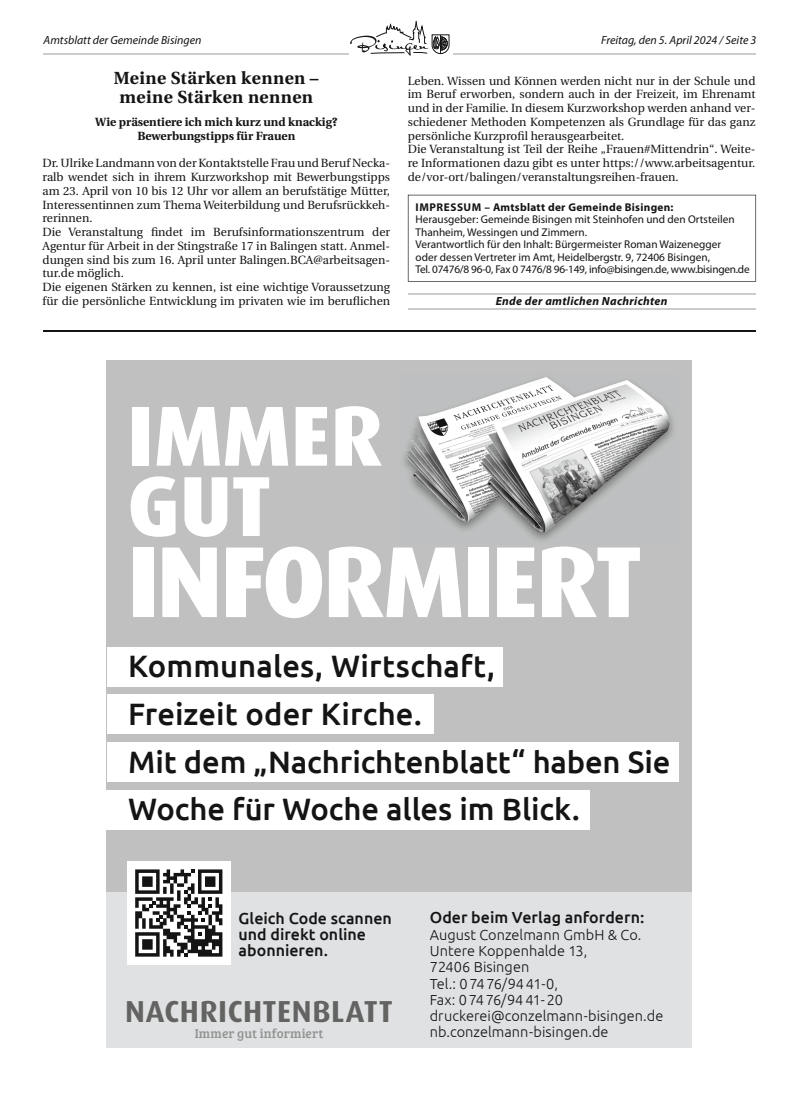
<style>
.page{position:relative;width:798px;height:1117px;background:#fff}
.page>*{position:absolute;margin:0;border:0;box-sizing:border-box;transform-origin:0 0}
.t1{font:800 101px "Dax";letter-spacing:-.03em;color:#fff}
.t2{font:800 85.25px/70.2px "Dax";letter-spacing:-.005em;color:#fff}
.t3{font:500 30.88px/47.8px "Ubuntu";color:#141415}
.t4{font:700 30.38px "Dax";letter-spacing:.02em;color:#636362}
.t5{font:700 17.5px/18.8px "Heuristica";letter-spacing:.025em;color:#141415;text-align:center}
.t6{font:500 16px/16px "Ubuntu";color:#141415}
.t7{font:300 14.5px/16.2px "Ubuntu";letter-spacing:.005em;color:#141415}
.t8{font:13.12px "Bree Serif";letter-spacing:.01em;color:#939393}
.t9{font:11.88px/13.8px "Heuristica";color:#141415}
.t10{font:700 11.88px/13.8px "Heuristica";color:#141415;text-align:center}
.t11{font:italic 11.88px "Myriad Pro";color:#141415}
.t12{font:italic 700 11.88px "Myriad Pro";letter-spacing:.025em;color:#141415}
.t13{font:11.25px/12.5px "Myriad Pro";color:#141415}
.t14{font:700 11.25px "Myriad Pro";letter-spacing:.025em;color:#141415}
</style>
<div class="page">
<hr style="left:43px;top:53px;width:713px;height:2px;background:#cbcccd">
<div style="left:349px;top:19px;width:103px;height:38px;background:#fff"></div>
<svg style="left:350px;top:21px;width:99px;height:35px"></svg>
<hr style="left:407px;top:293px;width:348px;height:1px;background:#cbcccd">
<hr style="left:407px;top:308px;width:348px;height:1px;background:#cbcccd">
<svg style="left:407px;top:195px;width:348px;height:86px"></svg>
<hr style="left:43px;top:330px;width:712px;height:1px;background:#141415">
<div style="left:107px;top:360px;width:584px;height:687px;background:#c0c0c1"></div>
<div style="left:107px;top:891px;width:584px;height:156px;background:#e0e1e2"></div>
<div style="left:107px;top:647px;width:395px;height:39px;background:#fff"></div>
<div style="left:107px;top:694px;width:326px;height:39px;background:#fff"></div>
<div style="left:107px;top:742px;width:571px;height:39px;background:#fff"></div>
<div style="left:107px;top:790px;width:482px;height:39px;background:#fff"></div>
<img style="left:403px;top:413px;width:271px;height:127px">
<img style="left:405px;top:377px;width:145px;height:145px">
<img style="left:479px;top:380px;width:190px;height:153px">
<div style="left:127px;top:861px;width:103px;height:103px;background:#fff"></div>
<svg style="left:135px;top:869px;width:87px;height:87px"></svg>
<p class="t11" style="left:43px;top:33px;width:159px">Amtsblatt der Gemeinde Bisingen</p>
<p class="t11" style="left:601px;top:33px;width:157px">Freitag, den 5. April 2024 / Seite 3</p>
<h3 class="t5" style="left:114px;top:68px;width:206px">Meine Stärken kennen – meine Stärken nennen</h3>
<p class="t10" style="left:95px;top:114px;width:244px">Wie präsentiere ich mich kurz und knackig?<br>Bewerbungstipps für Frauen</p>
<p class="t9" style="left:43px;top:156px;width:349px">Dr. Ulrike Landmann von der Kontaktstelle Frau und Beruf Necka&shy;ralb wendet sich in ihrem Kurzworkshop mit Bewerbungstipps am 23. April von 10 bis 12 Uhr vor allem an berufstätige Mütter, Interessentinnen zum Thema Weiterbildung und Berufsrückkeh&shy;rerinnen.<br>Die Veranstaltung findet im Berufsinformationszentrum der Agentur für Arbeit in der Stingstraße 17 in Balingen statt. Anmel&shy;dungen sind bis zum 16. April unter Balingen.BCA@arbeitsagen&shy;tur.de möglich.<br>Die eigenen Stärken zu kennen, ist eine wichtige Voraussetzung für die persönliche Entwicklung im privaten wie im beruflichen</p>
<p class="t9" style="left:407px;top:74px;width:349px">Leben. Wissen und Können werden nicht nur in der Schule und im Beruf erworben, sondern auch in der Freizeit, im Ehrenamt und in der Familie. In diesem Kurzworkshop werden anhand ver&shy;schiedener Methoden Kompetenzen als Grundlage für das ganz persönliche Kurzprofil herausgearbeitet.<br>Die Veranstaltung ist Teil der Reihe „Frauen#Mittendrin“. Weite&shy;re Informationen dazu gibt es unter https://www.arbeitsagentur. de/vor-ort/balingen/veranstaltungsreihen-frauen.</p>
<p class="t14" style="left:415px;top:200px;width:259px">IMPRESSUM – Amtsblatt der Gemeinde Bisingen:</p>
<p class="t13" style="left:415px;top:213px;width:335px">Herausgeber: Gemeinde Bisingen mit Steinhofen und den Ortsteilen Thanheim, Wessingen und Zimmern.<br>Verantwortlich für den Inhalt: Bürgermeister Roman Waizenegger<br>oder dessen Vertreter im Amt, Heidelbergstr. 9, 72406 Bisingen,<br>Tel. 07476/8 96-0, Fax 0 7476/8 96-149, info@bisingen.de, www.bisingen.de</p>
<p class="t12" style="left:495px;top:293px;width:173px">Ende der amtlichen Nachrichten</p>
<h2 class="t2" style="left:127px;top:401px;width:257px">IMMER<br>GUT</h2>
<h1 class="t1" style="left:127px;top:523px;width:517px">INFORMIERT</h1>
<h3 class="t3" style="left:128px;top:641px;width:543px">Kommunales, Wirtschaft,<br>Freizeit oder Kirche.<br>Mit dem „Nachrichtenblatt“ haben Sie<br>Woche für Woche alles im Blick.</h3>
<h3 class="t6" style="left:238px;top:909px;width:155px">Gleich Code scannen und direkt online abonnieren.</h3>
<h3 class="t4" style="left:125px;top:994px;width:269px">NACHRICHTENBLATT</h3>
<p class="t8" style="left:195px;top:1023px;width:130px">Immer gut informiert</p>
<h3 class="t6" style="left:429px;top:908px;width:216px">Oder beim Verlag anfordern:</h3>
<p class="t7" style="left:429px;top:925px;width:235px">August Conzelmann GmbH &amp; Co.<br>Untere Koppenhalde 13,<br>72406 Bisingen<br>Tel.: 0 74 76/ 94 41-0,<br>Fax: 0 74 76/ 94 41- 20 druckerei@conzelmann-bisingen.de nb.conzelmann-bisingen.de</p>
</div>
